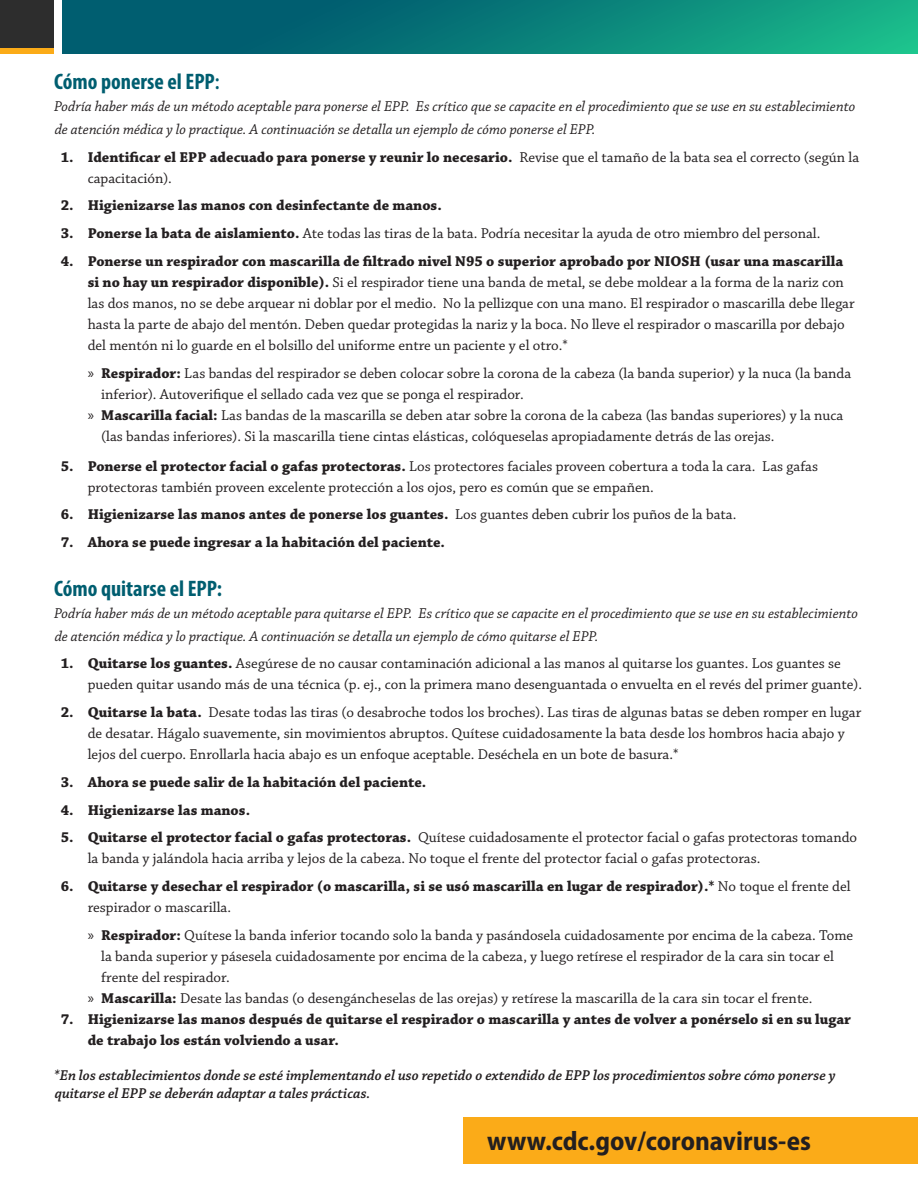
<style>
.page{position:relative;width:918px;height:1188px;background:#fff}
.page>*{position:absolute;margin:0;border:0;box-sizing:border-box;transform-origin:0 0}
.BOTTOM_LINK_For_more{font:700 semi-condensed 27px "Myriad Pro";color:#231f20}
.H2_headers__with_mai{font:700 condensed 22.5px "Myriad Pro";color:#005e70}
.L2_chapparal_list_bu{font:15px/21px "Chaparral Pro";color:#231f20}
.t1{font:700 15px/21px "Chaparral Pro";color:#231f20}
.p_chapparel{font:italic 15px/22.5px "Chaparral Pro";color:#231f20}
.p_chapparel-2{font:italic 600 15px/18px "Chaparral Pro";color:#231f20}
.s1{font-weight:600}
.s2{font-weight:700}
.s3{font-family:"Myriad Pro"}
.s4{font-weight:400}
</style>
<div class="page">
<div style="left:0;top:47px;width:54px;height:7px;background:#fbab18"></div>
<div style="left:0;top:0;width:54px;height:47px;background:#2d2d2d"></div>
<svg style="left:63px;top:0;width:855px;height:54px;background:#097e79"></svg>
<div style="left:463px;top:1117px;width:455px;height:47px;background:#fbab18"></div>
<h2 class="H2_headers__with_mai" style="left:54px;top:67px;width:167px">Cómo ponerse el EPP<span class="s1">:</span></h2>
<p class="p_chapparel" style="left:54px;top:96px;width:803px">Podría haber más de un método aceptable para ponerse el EPP. Es crítico que se capacite en el procedimiento que se use en su establecimiento de atención médica y lo practique. A continuación se detalla un ejemplo de cómo ponerse el EPP.</p>
<p class="L2_chapparal_list_bu" style="left:88px;top:147px;width:773px;text-indent:-27px"><span class="s2">1. Identificar el EPP adecuado para ponerse y reunir lo necesario.</span> Revise que el tamaño de la bata sea el correcto (según la capacitación).</p>
<p class="t1" style="left:61px;top:196px;width:383px">2. Higienizarse las manos con desinfectante de manos.</p>
<p class="L2_chapparal_list_bu" style="left:61px;top:223px;width:761px"><span class="s2">3. Ponerse la bata de aislamiento.</span> Ate todas las tiras de la bata. Podría necesitar la ayuda de otro miembro del personal.</p>
<p class="L2_chapparal_list_bu" style="left:88px;top:251px;width:769px;text-indent:-27px"><span class="s2">4. Ponerse un respirador con mascarilla de filtrado nivel N95 o superior aprobado por NIOSH (usar una mascarilla si no hay un respirador disponible).</span> Si el respirador tiene una banda de metal, se debe moldear a la forma de la nariz con las dos manos, no se debe arquear ni doblar por el medio. No la pellizque con una mano. El respirador o mascarilla debe llegar hasta la parte de abajo del mentón. Deben quedar protegidas la nariz y la boca. No lleve el respirador o mascarilla por debajo del mentón ni lo guarde en el bolsillo del uniforme entre un paciente y el otro.*</p>
<p class="L2_chapparal_list_bu" style="left:101px;top:363px;width:752px;text-indent:-14px"><span class="s3">»</span> <span class="s2">Respirador:</span> Las bandas del respirador se deben colocar sobre la corona de la cabeza (la banda superior) y la nuca (la banda inferior). Autoverifique el sellado cada vez que se ponga el respirador.</p>
<p class="L2_chapparal_list_bu" style="left:101px;top:405px;width:743px;text-indent:-14px"><span class="s3">»</span> <span class="s2">Mascarilla facial:</span> Las bandas de la mascarilla se deben atar sobre la corona de la cabeza (las bandas superiores) y la nuca (las bandas inferiores). Si la mascarilla tiene cintas elásticas, colóqueselas apropiadamente detrás de las orejas.</p>
<p class="L2_chapparal_list_bu" style="left:88px;top:456px;width:732px;text-indent:-27px"><span class="s2">5. Ponerse el protector facial o gafas protectoras.</span> Los protectores faciales proveen cobertura a toda la cara. Las gafas protectoras también proveen excelente protección a los ojos, pero es común que se empañen.</p>
<p class="t1" style="left:61px;top:505px;width:677px">6. Higienizarse las manos antes de ponerse los guantes. <span class="s4">Los guantes deben cubrir los puños de la bata.</span></p>
<p class="t1" style="left:61px;top:532px;width:386px">7. Ahora se puede ingresar a la habitación del paciente.</p>
<h2 class="H2_headers__with_mai" style="left:54px;top:574px;width:170px">Cómo quitarse el EPP:</h2>
<p class="p_chapparel" style="left:54px;top:603px;width:806px">Podría haber más de un método aceptable para quitarse el EPP. Es crítico que se capacite en el procedimiento que se use en su establecimiento de atención médica y lo practique. A continuación se detalla un ejemplo de cómo quitarse el EPP.</p>
<p class="L2_chapparal_list_bu" style="left:88px;top:654px;width:776px;text-indent:-27px"><span class="s2">1. Quitarse los guantes.</span> Asegúrese de no causar contaminación adicional a las manos al quitarse los guantes. Los guantes se pueden quitar usando más de una técnica (p. ej., con la primera mano desenguantada o envuelta en el revés del primer guante).</p>
<p class="L2_chapparal_list_bu" style="left:88px;top:702px;width:775px;text-indent:-27px"><span class="s2">2. Quitarse la bata.</span> Desate todas las tiras (o desabroche todos los broches). Las tiras de algunas batas se deben romper en lugar de desatar. Hágalo suavemente, sin movimientos abruptos. Quítese cuidadosamente la bata desde los hombros hacia abajo y lejos del cuerpo. Enrollarla hacia abajo es un enfoque aceptable. Deséchela en un bote de basura.*</p>
<p class="t1" style="left:61px;top:772px;width:367px">3. Ahora se puede salir de la habitación del paciente.</p>
<p class="t1" style="left:61px;top:800px;width:191px">4. Higienizarse las manos.</p>
<p class="L2_chapparal_list_bu" style="left:88px;top:828px;width:771px;text-indent:-27px"><span class="s2">5. Quitarse el protector facial o gafas protectoras.</span> Quítese cuidadosamente el protector facial o gafas protectoras tomando la banda y jalándola hacia arriba y lejos de la cabeza. No toque el frente del protector facial o gafas protectoras.</p>
<p class="t1" style="left:88px;top:876px;width:764px;text-indent:-27px">6. Quitarse y desechar el respirador (o mascarilla, si se usó mascarilla en lugar de respirador).* <span class="s4">No toque el frente del respirador o mascarilla.</span></p>
<p class="L2_chapparal_list_bu" style="left:101px;top:925px;width:754px;text-indent:-14px"><span class="s3">»</span> <span class="s2">Respirador:</span> Quítese la banda inferior tocando solo la banda y pasándosela cuidadosamente por encima de la cabeza. Tome la banda superior y pásesela cuidadosamente por encima de la cabeza, y luego retírese el respirador de la cara sin tocar el frente del respirador.</p>
<p class="L2_chapparal_list_bu" style="left:88px;top:988px;width:726px"><span class="s3">»</span> <span class="s2">Mascarilla:</span> Desate las bandas (o desengáncheselas de las orejas) y retírese la mascarilla de la cara sin tocar el frente.</p>
<p class="t1" style="left:88px;top:1009px;width:765px;text-indent:-27px">7. Higienizarse las manos después de quitarse el respirador o mascarilla y antes de volver a ponérselo si en su lugar de trabajo los están volviendo a usar.</p>
<p class="p_chapparel-2" style="left:54px;top:1067px;width:783px">*En los establecimientos donde se esté implementando el uso repetido o extendido de EPP los procedimientos sobre cómo ponerse y quitarse el EPP se deberán adaptar a tales prácticas.</p>
<p class="BOTTOM_LINK_For_more" style="left:487px;top:1123px;width:325px">www.cdc.gov/coronavirus-es</p>
</div>
